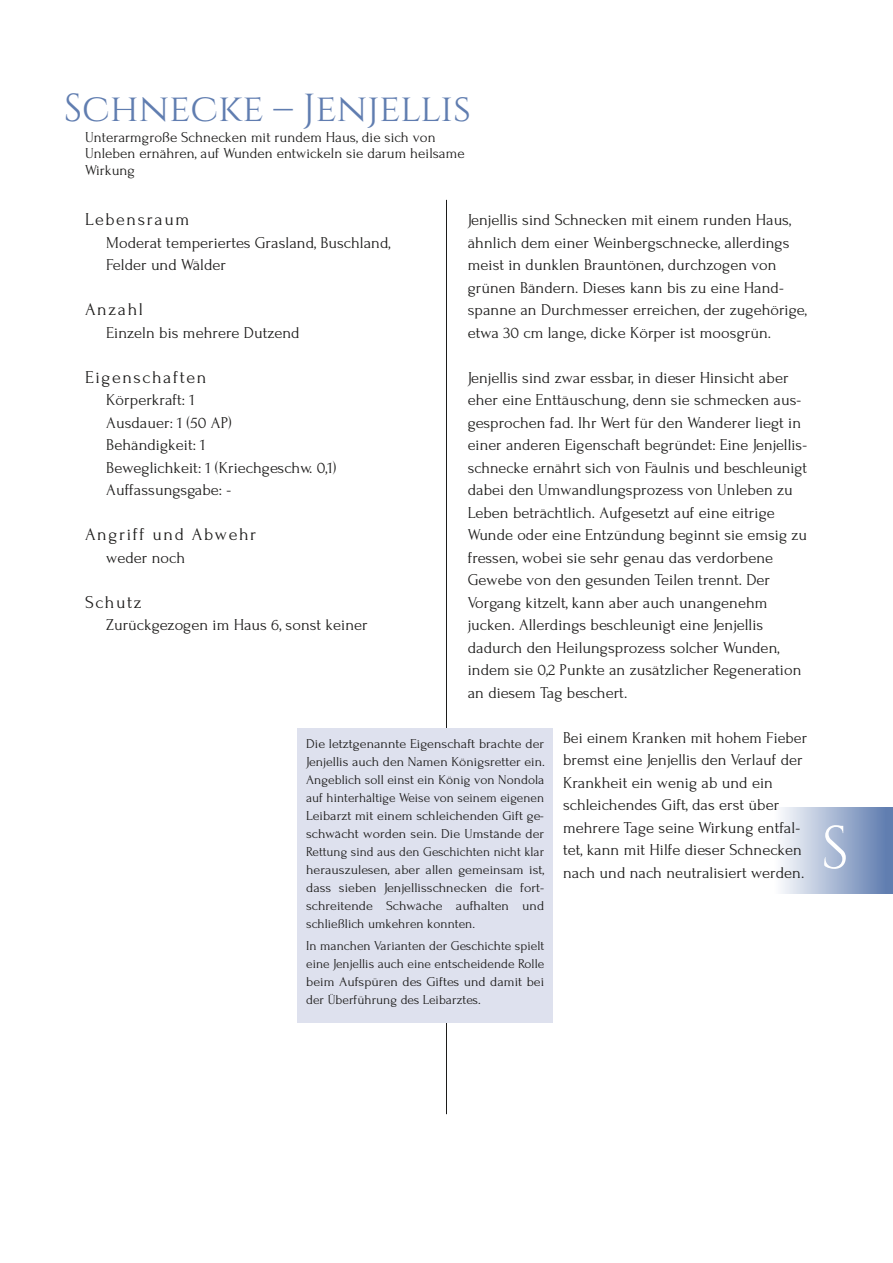
<style>
.page{position:relative;width:893px;height:1263px;background:#fff}
.page>*{position:absolute;margin:0;border:0;box-sizing:border-box;transform-origin:0 0}
.t1{font:60px "Cinzel";color:#fff}
.t2{font:39px "Cinzel";color:#607db0}
.t3{font:18px "Forum";letter-spacing:.09em;color:#1c1b1a}
.t4{font:16.5px/22.5px "Forum";color:#1c1b1a}
.t5{font:15px/16.5px "Forum";color:#1c1b1a}
.t6{font:13.5px/18px "Forum";color:#1c1b1a;text-align:justify;scale:1.04 1}
.t7{font:13.5px/18px "Forum";color:#1c1b1a;text-align:justify}
</style>
<div class="page">
<hr style="left:446px;top:200px;width:1px;height:914px;background:#1c1b1a">
<div style="left:765px;top:808px;width:128px;height:85px;background:linear-gradient(to right,#fff,#5a79ad)"></div>
<div style="left:298px;top:728px;width:255px;height:295px;background:#dee1ee"></div>
<h2 class="t2" style="left:64px;top:90px;width:409px">SCHNECKE – JENJELLIS</h2>
<p class="t5" style="left:85px;top:129px;width:381px">Unterarmgroße Schnecken mit rundem Haus, die sich von<br>Unleben ernähren, auf Wunden entwickeln sie darum heilsame<br>Wirkung</p>
<p class="t3" style="left:85px;top:210px;width:106px">Lebensraum</p>
<p class="t4" style="left:106px;top:231px;width:286px">Moderat temperiertes Grasland, Buschland,<br>Felder und Wälder</p>
<p class="t3" style="left:85px;top:300px;width:59px">Anzahl</p>
<p class="t4" style="left:106px;top:321px;width:195px">Einzeln bis mehrere Dutzend</p>
<p class="t3" style="left:85px;top:367px;width:123px">Eigenschaften</p>
<p class="t4" style="left:106px;top:389px;width:232px">Körperkraft: 1<br>Ausdauer: 1 (50 AP)<br>Behändigkeit: 1<br>Beweglichkeit: 1 (Kriechgeschw. 0,1)<br>Auffassungsgabe: -</p>
<p class="t3" style="left:85px;top:525px;width:173px">Angriff und Abwehr</p>
<p class="t4" style="left:106px;top:546px;width:80px">weder noch</p>
<p class="t3" style="left:85px;top:592px;width:58px">Schutz</p>
<p class="t4" style="left:106px;top:614px;width:263px">Zurückgezogen im Haus 6, sonst keiner</p>
<p class="t4" style="left:468px;top:209px;width:341px">Jenjellis sind Schnecken mit einem runden Haus, ähnlich dem einer Weinbergschnecke, allerdings meist in dunklen Brauntönen, durchzogen von grünen Bändern. Dieses kann bis zu eine Hand&shy;spanne an Durchmesser erreichen, der zugehörige, etwa 30 cm lange, dicke Körper ist moosgrün.</p>
<p class="t4" style="left:468px;top:366px;width:341px">Jenjellis sind zwar essbar, in dieser Hinsicht aber eher eine Enttäuschung, denn sie schmecken aus&shy;gesprochen fad. Ihr Wert für den Wanderer liegt in einer anderen Eigenschaft begründet: Eine Jenjellis&shy;schnecke ernährt sich von Fäulnis und beschleunigt dabei den Umwandlungsprozess von Unleben zu Leben beträchtlich. Aufgesetzt auf eine eitrige Wunde oder eine Entzündung beginnt sie emsig zu fressen, wobei sie sehr genau das verdorbene Gewebe von den gesunden Teilen trennt. Der Vorgang kitzelt, kann aber auch unangenehm jucken. Allerdings beschleunigt eine Jenjellis dadurch den Heilungsprozess solcher Wunden, indem sie 0,2 Punkte an zusätzlicher Regeneration an diesem Tag beschert.</p>
<p class="t4" style="left:563px;top:726px;width:246px">Bei einem Kranken mit hohem Fieber bremst eine Jenjellis den Verlauf der Krankheit ein wenig ab und ein schleichendes Gift, das erst über mehrere Tage seine Wirkung entfal&shy;tet, kann mit Hilfe dieser Schnecken nach und nach neutralisiert werden.</p>
<p class="t6" style="left:306px;top:735px;width:231px">Die letztgenannte Eigenschaft brachte der Jenjellis auch den Namen Königsretter ein.<br>Angeblich soll einst ein König von Nondola auf hinterhältige Weise von seinem eigenen Leibarzt mit einem schleichenden Gift ge&shy;schwächt worden sein. Die Umstände der Rettung sind aus den Geschichten nicht klar herauszulesen, aber allen gemeinsam ist, dass sieben Jenjellisschnecken die fort&shy;schreitende Schwäche aufhalten und schließlich umkehren konnten.</p>
<p class="t7" style="left:306px;top:937px;width:240px">In manchen Varianten der Geschichte spielt eine Jenjellis auch eine entscheidende Rolle beim Aufspüren des Giftes und damit bei der Überführung des Leibarztes.</p>
<h1 class="t1" style="left:821px;top:820px;width:30px">S</h1>
</div>
